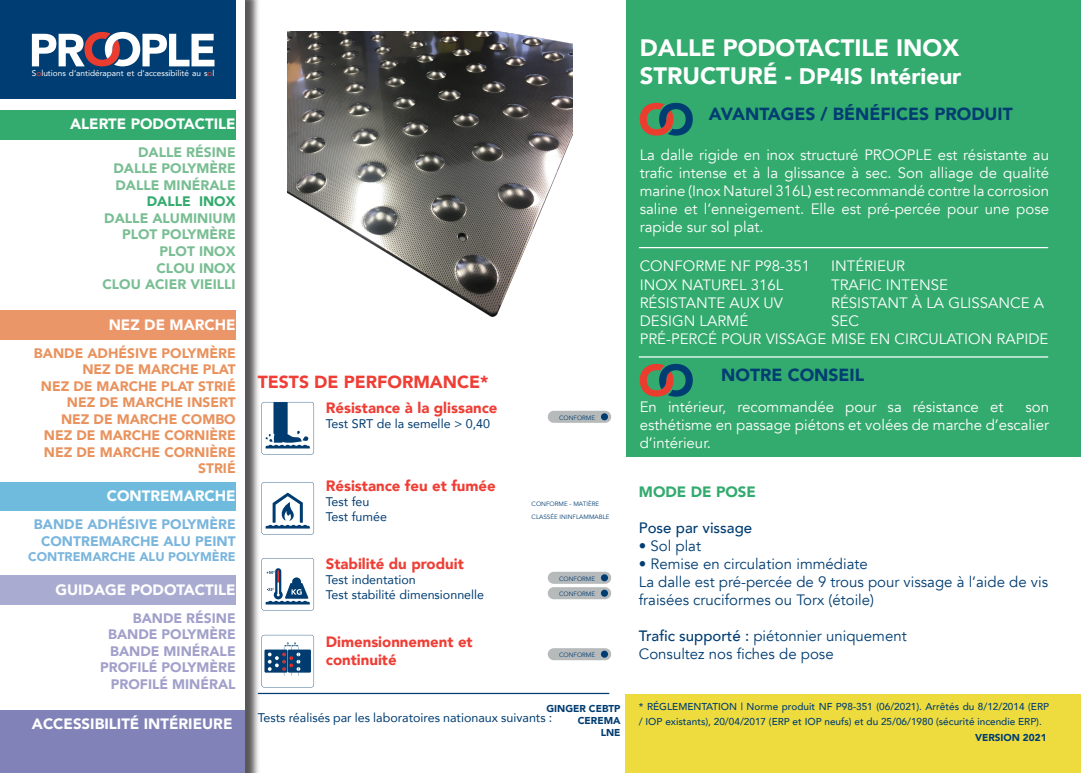
<style>
.page{position:relative;width:1081px;height:773px;background:#fff}
.page>*{position:absolute;margin:0;border:0;box-sizing:border-box;transform-origin:0 0}
.t1{font:900 23.75px "Avenir";color:#fff}
.t2{font:900 22.5px "Avenir";color:#fff}
.t3{font:900 17.5px "Avenir";color:#003d72}
.t4{font:900 17.5px "Avenir";color:#ee3e35}
.t5{font:15px/18px "Avenir";color:#fff;text-align:justify}
.t6{font:15px "Avenir";color:#003d72}
.t7{font:900 15px/18px "Avenir";color:#ee3e35}
.t8{font:900 15px "Avenir";color:#fff}
.t9{font:500 15px "Avenir";color:#003d72}
.t10{font:900 15px "Avenir";color:#33aa6e}
.t11{font:900 13.75px/16.5px "Avenir";color:#e9925d;text-align:right}
.t12{font:900 13.75px/16.5px "Avenir";color:#79be93;text-align:right}
.t13{font:900 13.75px "Avenir";color:#a0a0ca}
.t14{font:900 13.75px "Avenir";color:#79b5dd}
.t15{font:900 13.75px "Avenir";color:#33aa6e}
.t16{font:12.5px "Avenir";color:#003d72}
.t17{font:900 12.5px "Avenir";color:#79b5dd}
.t18{font:500 10px/15px "Avenir";color:#003d72}
.t19{font:900 10px "Avenir";color:#003d72}
.t20{font:8.25px "Avenir";color:#fff}
.t21{font:6.25px "Avenir";color:#003d72}
.s1{color:#ea3d2f}
.s2{font-size:23.75px}
.s3{font-weight:500}
</style>
<div class="page">
<div style="left:0;top:0;width:260px;height:772px;background:#231f20;opacity:.75"></div>
<div style="left:0;top:0;width:244px;height:772px;background:#fff"></div>
<div style="left:0;top:0;width:236px;height:99px;background:#003d72"></div>
<div style="left:625px;top:0;width:456px;height:457px;background:#33aa6e"></div>
<svg style="left:32px;top:32px;width:182px;height:34px"></svg>
<svg style="left:640px;top:103px;width:53px;height:33px"></svg>
<svg style="left:640px;top:364px;width:53px;height:32px"></svg>
<hr style="left:639px;top:247px;width:409px;height:1px;background:#fff">
<hr style="left:639px;top:356px;width:409px;height:1px;background:#fff">
<div style="left:625px;top:694px;width:456px;height:78px;background:#eedc3f"></div>
<hr style="left:258px;top:692px;width:351px;height:2px;background:#003d72">
<svg style="left:261px;top:402px;width:53px;height:52px"></svg>
<svg style="left:261px;top:482px;width:53px;height:52px"></svg>
<svg style="left:261px;top:558px;width:53px;height:52px"></svg>
<svg style="left:261px;top:634px;width:53px;height:53px"></svg>
<div style="left:548px;top:648px;width:63px;height:12px;background:#b7baba;border-radius:6px"></div>
<div style="left:601px;top:650px;width:7px;height:7px;background:#003d72;border-radius:50%"></div>
<div style="left:548px;top:571px;width:63px;height:12px;background:#b7baba;border-radius:6px"></div>
<div style="left:601px;top:574px;width:7px;height:7px;background:#003d72;border-radius:50%"></div>
<div style="left:548px;top:587px;width:63px;height:12px;background:#b7baba;border-radius:6px"></div>
<div style="left:601px;top:589px;width:7px;height:7px;background:#003d72;border-radius:50%"></div>
<img style="left:288px;top:32px;width:284px;height:285px">
<div style="left:548px;top:410px;width:63px;height:13px;background:#b7baba;border-radius:6px"></div>
<div style="left:601px;top:413px;width:7px;height:7px;background:#003d72;border-radius:50%"></div>
<div style="left:0;top:110px;width:236px;height:29px;background:#33aa6e"></div>
<div style="left:0;top:310px;width:236px;height:29px;background:#ea9669"></div>
<div style="left:0;top:481px;width:236px;height:29px;background:#6fbbde"></div>
<div style="left:0;top:575px;width:236px;height:29px;background:#a9abd0"></div>
<div style="left:0;top:710px;width:244px;height:62px;background:#8183b8"></div>
<p class="t20" style="left:32px;top:66px;width:184px">S<span class="s1">o</span>lutions d’antidérapant et d’accessibilité au s<span class="s1">o</span>l</p>
<p class="t8" style="left:70px;top:111px;width:167px">ALERTE PODOTACTILE</p>
<p class="t12" style="left:138px;top:143px;width:99px">DALLE RÉSINE</p>
<p class="t12" style="left:113px;top:160px;width:124px">DALLE POLYMÈRE</p>
<p class="t12" style="left:115px;top:176px;width:122px">DALLE MINÉRALE</p>
<p class="t15" style="left:147px;top:190px;width:90px">DALLE INOX</p>
<p class="t12" style="left:104px;top:209px;width:133px">DALLE ALUMINIUM<br>PLOT POLYMÈRE</p>
<p class="t12" style="left:160px;top:242px;width:78px">PLOT INOX</p>
<p class="t12" style="left:156px;top:259px;width:81px">CLOU INOX</p>
<p class="t12" style="left:102px;top:275px;width:135px">CLOU ACIER VIEILLI</p>
<p class="t8" style="left:109px;top:311px;width:128px">NEZ DE MARCHE</p>
<p class="t11" style="left:34px;top:344px;width:203px">BANDE ADHÉSIVE POLYMÈRE</p>
<p class="t11" style="left:82px;top:361px;width:155px">NEZ DE MARCHE PLAT</p>
<p class="t11" style="left:41px;top:377px;width:196px">NEZ DE MARCHE PLAT STRIÉ</p>
<p class="t11" style="left:67px;top:394px;width:170px">NEZ DE MARCHE INSERT</p>
<p class="t11" style="left:61px;top:410px;width:176px">NEZ DE MARCHE COMBO</p>
<p class="t11" style="left:44px;top:427px;width:193px">NEZ DE MARCHE CORNIÈRE</p>
<p class="t11" style="left:44px;top:443px;width:193px">NEZ DE MARCHE CORNIÈRE<br>STRIÉ</p>
<p class="t8" style="left:107px;top:483px;width:130px">CONTREMARCHE</p>
<p class="t14" style="left:34px;top:512px;width:203px">BANDE ADHÉSIVE POLYMÈRE</p>
<p class="t14" style="left:41px;top:529px;width:196px">CONTREMARCHE ALU PEINT</p>
<p class="t17" style="left:28px;top:545px;width:209px">CONTREMARCHE ALU POLYMÈRE</p>
<p class="t8" style="left:55px;top:576px;width:182px">GUIDAGE PODOTACTILE</p>
<p class="t13" style="left:133px;top:606px;width:104px">BANDE RÉSINE</p>
<p class="t13" style="left:108px;top:622px;width:129px">BANDE POLYMÈRE</p>
<p class="t13" style="left:110px;top:639px;width:127px">BANDE MINÉRALE</p>
<p class="t13" style="left:100px;top:655px;width:137px">PROFILÉ POLYMÈRE</p>
<p class="t13" style="left:111px;top:672px;width:126px">PROFILÉ MINÉRAL</p>
<p class="t8" style="left:32px;top:711px;width:202px">ACCESSIBILITÉ INTÉRIEURE</p>
<p class="t4" style="left:258px;top:367px;width:232px">TESTS DE PERFORMANCE*</p>
<p class="t7" style="left:326px;top:398px;width:173px">Résistance à la glissance</p>
<p class="t16" style="left:326px;top:413px;width:166px">Test SRT de la semelle &gt; 0,40</p>
<p class="t7" style="left:326px;top:476px;width:171px">Résistance feu et fumée</p>
<p class="t16" style="left:326px;top:491px;width:45px">Test feu</p>
<p class="t16" style="left:326px;top:506px;width:63px">Test fumée</p>
<p class="t7" style="left:326px;top:554px;width:140px">Stabilité du produit</p>
<p class="t16" style="left:326px;top:569px;width:92px">Test indentation</p>
<p class="t16" style="left:326px;top:584px;width:160px">Test stabilité dimensionnelle</p>
<p class="t7" style="left:326px;top:632px;width:148px">Dimensionnement et continuité</p>
<p class="t21" style="left:559px;top:413px;width:38px">CONFORME</p>
<p class="t21" style="left:531px;top:500px;width:69px">CONFORME - MATIÈRE</p>
<p class="t21" style="left:531px;top:513px;width:80px">CLASSÉE ININFLAMMABLE</p>
<p class="t21" style="left:559px;top:574px;width:38px">CONFORME</p>
<p class="t21" style="left:559px;top:590px;width:38px">CONFORME</p>
<p class="t21" style="left:559px;top:651px;width:38px">CONFORME</p>
<p class="t19" style="left:546px;top:700px;width:76px">GINGER CEBTP</p>
<p class="t19" style="left:578px;top:712px;width:44px">CEREMA</p>
<p class="t19" style="left:601px;top:724px;width:21px">LNE</p>
<p class="t16" style="left:258px;top:707px;width:296px">Tests réalisés par les laboratoires nationaux suivants :</p>
<p class="t1" style="left:640px;top:27px;width:321px">DALLE PODOTACTILE INOX</p>
<p class="t2" style="left:640px;top:57px;width:323px"><span class="s2">STRUCTURÉ -</span> DP4IS Intérieur</p>
<p class="t3" style="left:709px;top:99px;width:305px">AVANTAGES / BÉNÉFICES PRODUIT</p>
<p class="t5" style="left:640px;top:146px;width:411px">La dalle rigide en inox structuré PROOPLE est résistante au trafic intense et à la glissance à sec. Son alliage de qualité marine (Inox Naturel 316L) est recommandé contre la corrosion saline et l’enneigement. Elle est pré-percée pour une pose rapide sur sol plat.</p>
<p class="t5" style="left:640px;top:257px;width:172px">CONFORME NF P98-351</p>
<p class="t5" style="left:640px;top:275px;width:145px">INOX NATUREL 316L</p>
<p class="t5" style="left:640px;top:293px;width:145px">RÉSISTANTE AUX UV</p>
<p class="t5" style="left:640px;top:311px;width:110px">DESIGN LARMÉ</p>
<p class="t5" style="left:640px;top:329px;width:410px">PRÉ-PERCÉ POUR VISSAGE MISE EN CIRCULATION RAPIDE</p>
<p class="t5" style="left:831px;top:257px;width:76px">INTÉRIEUR</p>
<p class="t5" style="left:831px;top:275px;width:118px">TRAFIC INTENSE</p>
<p class="t5" style="left:831px;top:293px;width:214px">RÉSISTANT À LA GLISSANCE A<br>SEC</p>
<p class="t3" style="left:721px;top:360px;width:144px">NOTRE CONSEIL</p>
<p class="t5" style="left:640px;top:398px;width:365px">En intérieur, recommandée pour sa résistance et</p>
<p class="t5" style="left:640px;top:398px;width:411px;text-indent:386px">son esthétisme en passage piétons et volées de marche d’escalier d’intérieur.</p>
<p class="t10" style="left:639px;top:478px;width:119px">MODE DE POSE</p>
<p class="t9" style="left:639px;top:514px;width:115px">Pose par vissage</p>
<p class="t6" style="left:639px;top:536px;width:64px">• Sol plat</p>
<p class="t6" style="left:639px;top:554px;width:230px">• Remise en circulation immédiate</p>
<p class="t6" style="left:639px;top:572px;width:411px">La dalle est pré-percée de 9 trous pour vissage à l’aide de vis</p>
<p class="t6" style="left:639px;top:590px;width:237px">fraisées cruciformes ou Torx (étoile)</p>
<p class="t6" style="left:639px;top:626px;width:269px"><span class="s3">Trafic supporté :</span> piétonnier uniquement</p>
<p class="t6" style="left:639px;top:644px;width:196px">Consultez nos fiches de pose</p>
<p class="t18" style="left:639px;top:698px;width:412px">* RÉGLEMENTATION Norme produit NF P98-351 (06/2021). Arrêtés du 8/12/2014 (ERP / IOP existants), 20/04/2017 (ERP et IOP neufs) et du 25/06/1980 (sécurité incendie ERP).</p>
<p class="t19" style="left:975px;top:728px;width:73px">VERSION 2021</p>
</div>
